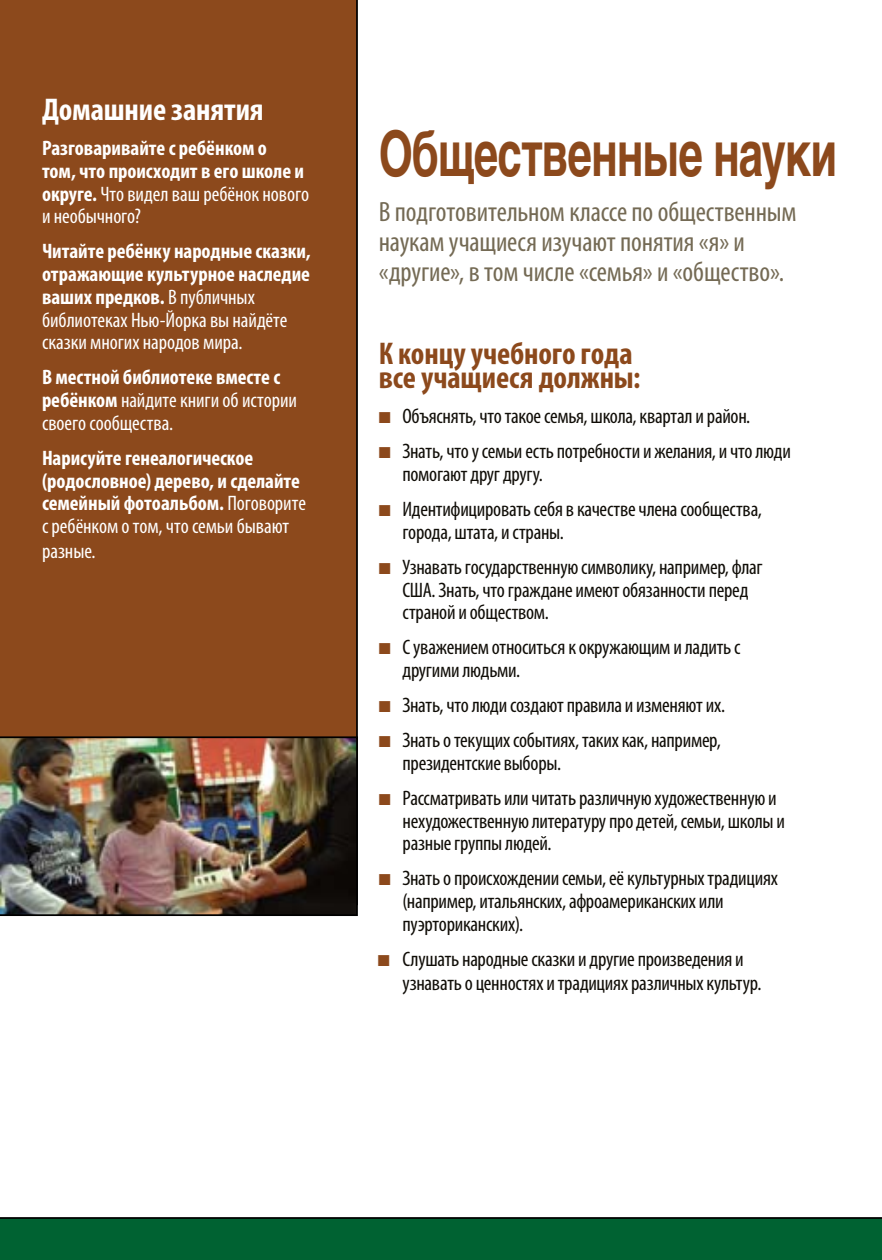
<style>
.page{position:relative;width:882px;height:1260px;background:#fff}
.page>*{position:absolute;margin:0;border:0;box-sizing:border-box;transform-origin:0 0}
.t1{font:700 63px "Helvetica Cyr";letter-spacing:-.025em;color:#8c491c;scale:.7 1}
.t2{font:700 condensed 31.5px/24.5px "Myriad Pro";letter-spacing:-.005em;color:#8c491c}
.t3{font:700 condensed 31.5px "Myriad Pro";letter-spacing:-.005em;color:#fff}
.t4{font:condensed 28px/29.8px "Myriad Pro";letter-spacing:-.005em;color:#746a54}
.t5{font:condensed 21px/22.8px "Myriad Pro";letter-spacing:-.015em;color:#100d07}
.t6{font:700 condensed 21px/22.8px "Myriad Pro";letter-spacing:-.005em;color:#fff}
.t7{font:condensed 21px/22.8px "Myriad Pro";color:#fff}
.s1{font-weight:400}
.s2{font-weight:700}
.s3{color:#8c491c}
</style>
<div class="page">
<div style="left:0;top:0;width:358px;height:736px;background:#8c491c"></div>
<img style="left:0;top:736px;width:358px;height:180px">
<div style="left:0;top:1217px;width:882px;height:43px;background:#006232"></div>
<h2 class="t3" style="left:42px;top:90px;width:223px">Домашние занятия</h2>
<p class="t6" style="left:42px;top:136px;width:269px">Разговаривайте с ребёнком о<br>том, что происходит в его школе и округе. <span class="s1">Что видел ваш ребёнок нового и необычного?</span></p>
<p class="t6" style="left:42px;top:240px;width:270px">Читайте ребёнку народные сказки, отражающие культурное наследие ваших предков. <span class="s1">В публичных библиотеках Нью-Йорка вы найдёте сказки многих народов мира.</span></p>
<p class="t7" style="left:42px;top:366px;width:257px"><span class="s2">В местной библиотеке вместе с ребёнком</span> найдите книги об истории своего сообщества.</p>
<p class="t6" style="left:42px;top:446px;width:266px">Нарисуйте генеалогическое (родословное) дерево, и сделайте семейный фотоальбом. <span class="s1">Поговорите с ребёнком о том, что семьи бывают разные.</span></p>
<h1 class="t1" style="left:379px;top:117px;width:657px">Общественные науки</h1>
<h3 class="t4" style="left:379px;top:197px;width:419px">В подготовительном классе по общественным наукам учащиеся изучают понятия «я» и «другие», в том числе «семья» и «общество».</h3>
<h2 class="t2" style="left:379px;top:340px;width:263px">К концу учебного года все учащиеся должны:</h2>
<p class="t5" style="left:379px;top:405px;width:373px"><span class="s3">■</span> Объяснять, что такое семья, школа, квартал и район.</p>
<p class="t5" style="left:402px;top:440px;width:390px;text-indent:-24px"><span class="s3">■</span> Знать, что у семьи есть потребности и желания, и что люди помогают друг другу.</p>
<p class="t5" style="left:402px;top:498px;width:361px;text-indent:-24px"><span class="s3">■</span> Идентифицировать себя в качестве члена сообщества, города, штата, и страны.</p>
<p class="t5" style="left:402px;top:555px;width:362px;text-indent:-24px"><span class="s3">■</span> Узнавать государственную символику, например, флаг<br>США. Знать, что граждане имеют обязанности перед страной и обществом.</p>
<p class="t5" style="left:402px;top:636px;width:340px;text-indent:-24px"><span class="s3">■</span> С уважением относиться к окружающим и ладить с другими людьми.</p>
<p class="t5" style="left:379px;top:694px;width:348px"><span class="s3">■</span> Знать, что люди создают правила и изменяют их.</p>
<p class="t5" style="left:402px;top:729px;width:320px;text-indent:-24px"><span class="s3">■</span> Знать о текущих событиях, таких как, например, президентские выборы.</p>
<p class="t5" style="left:402px;top:786px;width:384px;text-indent:-24px"><span class="s3">■</span> Рассматривать или читать различную художественную и нехудожественную литературу про детей, семьи, школы и разные группы людей.</p>
<p class="t5" style="left:402px;top:867px;width:377px;text-indent:-24px"><span class="s3">■</span> Знать о происхождении семьи, её культурных традициях (например, итальянских, афроамериканских или пуэрториканских).</p>
<p class="t5" style="left:402px;top:946px;width:361px;line-height:24.5px;text-indent:-24px"><span class="s3">■</span> Слушать народные сказки и другие произведения и узнавать о ценностях и традициях различных культур.</p>
</div>
